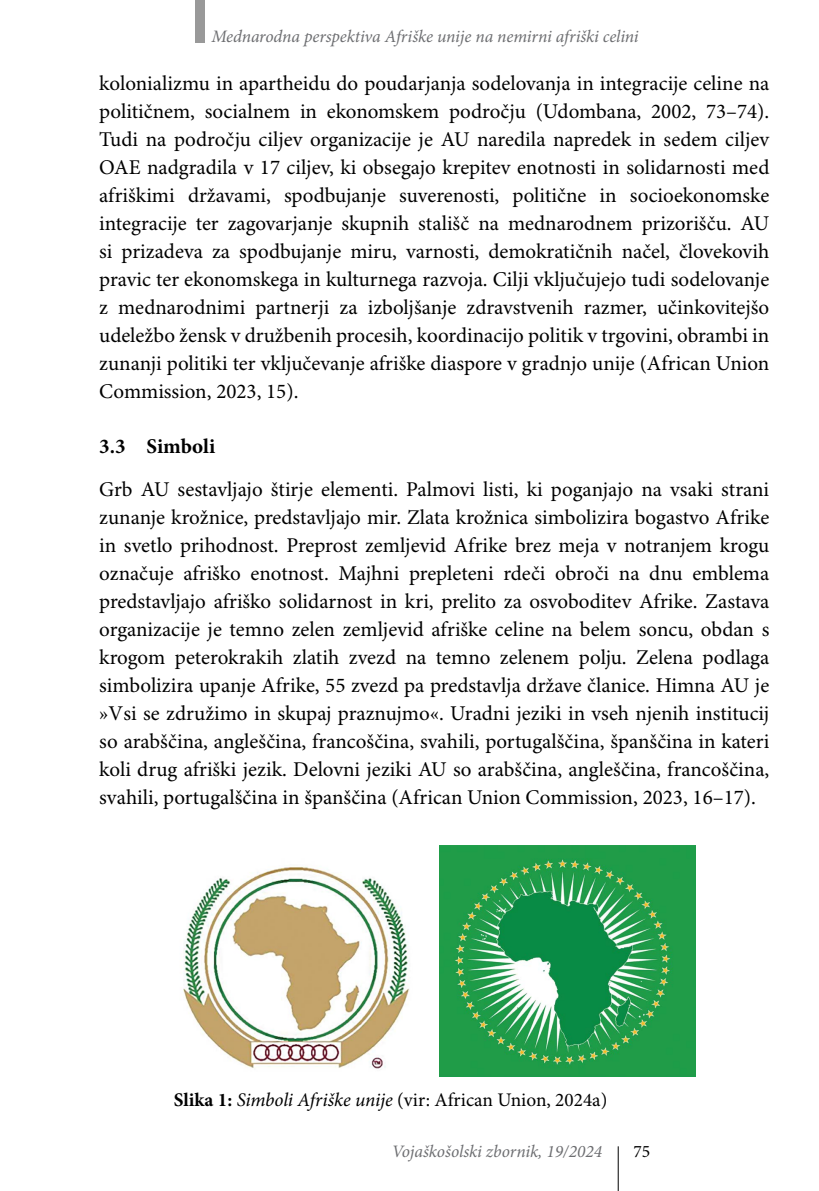
<style>
.page{position:relative;width:819px;height:1191px;background:#fff}
.page>*{position:absolute;margin:0;border:0;box-sizing:border-box;transform-origin:0 0}
.t1{font:21px/28px "Minion Pro";color:#000;text-align:justify}
.t2{font:700 21px "Minion Pro";color:#000}
.t3{font:19.25px "Minion Pro";color:#000}
.t4{font:italic 17.5px "Minion Pro";letter-spacing:-.005em;color:#6d6e71}
.t5{font:17.5px "Minion Pro";color:#000}
.s1{font-weight:700}
.s2{font-style:italic}
</style>
<div class="page">
<div style="left:194px;top:0;width:10px;height:42px;background:#999"></div>
<hr style="left:618px;top:1146px;width:1px;height:45px;background:#000">
<img style="left:183px;top:866px;width:227px;height:203px">
<img style="left:439px;top:845px;width:256px;height:232px">
<p class="t4" style="left:211px;top:25px;width:429px">Mednarodna perspektiva Afriške unije na nemirni afriški celini</p>
<p class="t1" style="left:99px;top:70px;width:671px">kolonializmu in apartheidu do poudarjanja sodelovanja in integracije celine na političnem, socialnem in ekonomskem področju (Udombana, 2002, 73–74).<br>Tudi na področju ciljev organizacije je AU naredila napredek in sedem ciljev OAE nadgradila v 17 ciljev, ki obsegajo krepitev enotnosti in solidarnosti med afriškimi državami, spodbujanje suverenosti, politične in socioekonomske integracije ter zagovarjanje skupnih stališč na mednarodnem prizorišču. AU si prizadeva za spodbujanje miru, varnosti, demokratičnih načel, človekovih pravic ter ekonomskega in kulturnega razvoja. Cilji vključujejo tudi sodelovanje z mednarodnimi partnerji za izboljšanje zdravstvenih razmer, učinkovitejšo udeležbo žensk v družbenih procesih, koordinacijo politik v trgovini, obrambi in zunanji politiki ter vključevanje afriške diaspore v gradnjo unije (African Union Commission, 2023, 15).</p>
<p class="t2" style="left:99px;top:431px;width:117px">3.3 Simboli</p>
<p class="t1" style="left:99px;top:476px;width:671px">Grb AU sestavljajo štirje elementi. Palmovi listi, ki poganjajo na vsaki strani zunanje krožnice, predstavljajo mir. Zlata krožnica simbolizira bogastvo Afrike in svetlo prihodnost. Preprost zemljevid Afrike brez meja v notranjem krogu označuje afriško enotnost. Majhni prepleteni rdeči obroči na dnu emblema predstavljajo afriško solidarnost in kri, prelito za osvoboditev Afrike. Zastava organizacije je temno zelen zemljevid afriške celine na belem soncu, obdan s krogom peterokrakih zlatih zvezd na temno zelenem polju. Zelena podlaga simbolizira upanje Afrike, 55 zvezd pa predstavlja države članice. Himna AU je »Vsi se združimo in skupaj praznujmo«. Uradni jeziki in vseh njenih institucij so arabščina, angleščina, francoščina, svahili, portugalščina, španščina in kateri koli drug afriški jezik. Delovni jeziki AU so arabščina, angleščina, francoščina, svahili, portugalščina in španščina (African Union Commission, 2023, 16–17).</p>
<p class="t3" style="left:174px;top:1087px;width:435px"><span class="s1">Slika 1:</span> <span class="s2">Simboli Afriške unije</span> (vir: African Union, 2024a)</p>
<p class="t4" style="left:391px;top:1139px;width:212px">Vojaškošolski zbornik, 19/2024</p>
<p class="t5" style="left:633px;top:1140px;width:18px">75</p>
</div>
